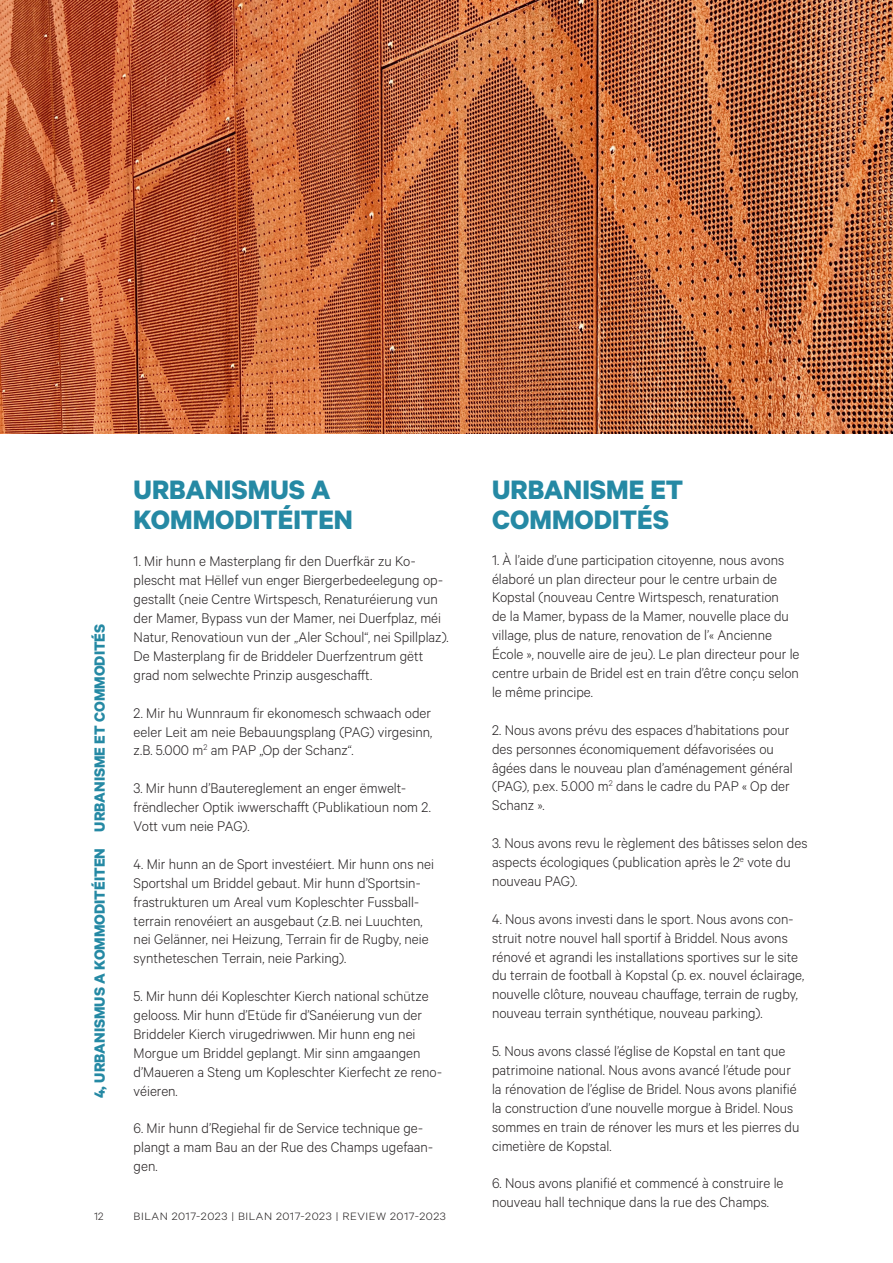
<style>
.page{position:relative;width:893px;height:1263px;background:#fff}
.page>*{position:absolute;margin:0;border:0;box-sizing:border-box;transform-origin:0 0}
._00_PAGE_COUL_TITRE{font:700 30px "Calibre";color:#2589a4}
.t1{font:700 16.65px "Calibre";color:#2589a4}
._00_PAGE_COUL_TITRE-2{font:300 15.75px/18.9px "Calibre";color:#231f20}
.t2{font:300 12px "Calibre";letter-spacing:.04em;color:#231f20;scale:1.1 1}
.t3{font:300 12px "Calibre";letter-spacing:.04em;color:#231f20}
</style>
<div class="page">
<img style="left:0;top:0;width:893px;height:434px">
<p class="t1" style="left:90px;top:1098px;width:476px;rotate:-90deg">4, URBANISMUS A KOMMODITÉITEN URBANISME ET COMMODITÉS</p>
<p class="_00_PAGE_COUL_TITRE" style="left:134px;top:471px;width:198px">URBANISMUS A</p>
<p class="_00_PAGE_COUL_TITRE" style="left:134px;top:501px;width:221px">KOMMODITÉITEN</p>
<p class="_00_PAGE_COUL_TITRE-2" style="left:134px;top:551px;width:317px">1. Mir hunn e Masterplang fir den Duerfkär zu Ko&shy;plescht mat Hëllef vun enger Biergerbedeelegung op&shy;gestallt (neie Centre Wirtspesch, Renaturéierung vun der Mamer, Bypass vun der Mamer, nei Duerfplaz, méi Natur, Renovatioun vun der „Aler Schoul“, nei Spillplaz).<br>De Masterplang fir de Briddeler Duerfzentrum gëtt grad nom selwechte Prinzip ausgeschafft.</p>
<p class="_00_PAGE_COUL_TITRE-2" style="left:134px;top:703px;width:300px;text-align:justify">2. Mir hu Wunnraum fir ekonomesch schwaach oder eeler Leit am neie Bebauungsplang (PAG) virgesinn, z.B. 5.000 m<sup>2</sup> am PAP „Op der Schanz“.</p>
<p class="_00_PAGE_COUL_TITRE-2" style="left:134px;top:778px;width:299px">3. Mir hunn d’Bautereglement an enger ëmwelt&shy;frëndlecher Optik iwwerschafft (Publikatioun nom 2.<br>Vott vum neie PAG).</p>
<p class="_00_PAGE_COUL_TITRE-2" style="left:134px;top:854px;width:302px">4. Mir hunn an de Sport investéiert. Mir hunn ons nei Sportshal um Briddel gebaut. Mir hunn d’Sportsin&shy;frastrukturen um Areal vum Kopleschter Fussball&shy;terrain renovéiert an ausgebaut (z.B. nei Luuchten, nei Gelänner, nei Heizung, Terrain fir de Rugby, neie syntheteschen Terrain, neie Parking).</p>
<p class="_00_PAGE_COUL_TITRE-2" style="left:134px;top:986px;width:310px">5. Mir hunn déi Kopleschter Kierch national schütze gelooss. Mir hunn d’Etüde fir d’Sanéierung vun der Briddeler Kierch virugedriwwen. Mir hunn eng nei Morgue um Briddel geplangt. Mir sinn amgaangen d’Maueren a Steng um Kopleschter Kierfecht ze reno&shy;véieren.</p>
<p class="_00_PAGE_COUL_TITRE-2" style="left:134px;top:1118px;width:301px">6. Mir hunn d’Regiehal fir de Service technique ge&shy;plangt a mam Bau an der Rue des Champs ugefaan&shy;gen.</p>
<p class="t3" style="left:94px;top:1210px;width:11px">12</p>
<p class="t2" style="left:134px;top:1210px;width:285px">BILAN 2017-2023 | BILAN 2017-2023 | REVIEW 2017-2023</p>
<p class="_00_PAGE_COUL_TITRE" style="left:492px;top:471px;width:193px">URBANISME ET</p>
<p class="_00_PAGE_COUL_TITRE" style="left:492px;top:501px;width:178px">COMMODITÉS</p>
<p class="_00_PAGE_COUL_TITRE-2" style="left:492px;top:550px;width:309px">1. À l’aide d’une participation citoyenne, nous avons élaboré un plan directeur pour le centre urbain de Kopstal (nouveau Centre Wirtspesch, renaturation<br>de la Mamer, bypass de la Mamer, nouvelle place du village, plus de nature, renovation de l’« Ancienne École », nouvelle aire de jeu). Le plan directeur pour le centre urbain de Bridel est en train d’être conçu selon le même principe.</p>
<p class="_00_PAGE_COUL_TITRE-2" style="left:492px;top:720px;width:302px">2. Nous avons prévu des espaces d’habitations pour des personnes économiquement défavorisées ou âgées dans le nouveau plan d’aménagement général (PAG), p.ex. 5.000 m<sup>2</sup> dans le cadre du PAP « Op der Schanz ».</p>
<p class="_00_PAGE_COUL_TITRE-2" style="left:492px;top:833px;width:317px">3. Nous avons revu le règlement des bâtisses selon des aspects écologiques (publication après le 2<sup>e</sup> vote du nouveau PAG).</p>
<p class="_00_PAGE_COUL_TITRE-2" style="left:492px;top:909px;width:314px">4. Nous avons investi dans le sport. Nous avons con&shy;struit notre nouvel hall sportif à Briddel. Nous avons rénové et agrandi les installations sportives sur le site du terrain de football à Kopstal (p. ex. nouvel éclairage, nouvelle clôture, nouveau chauffage, terrain de rugby, nouveau terrain synthétique, nouveau parking).</p>
<p class="_00_PAGE_COUL_TITRE-2" style="left:492px;top:1041px;width:309px">5. Nous avons classé l’église de Kopstal en tant que patrimoine national. Nous avons avancé l’étude pour la rénovation de l’église de Bridel. Nous avons planifié la construction d’une nouvelle morgue à Bridel. Nous sommes en train de rénover les murs et les pierres du cimetière de Kopstal.</p>
<p class="_00_PAGE_COUL_TITRE-2" style="left:492px;top:1173px;width:293px">6. Nous avons planifié et commencé à construire le nouveau hall technique dans la rue des Champs.</p>
</div>
